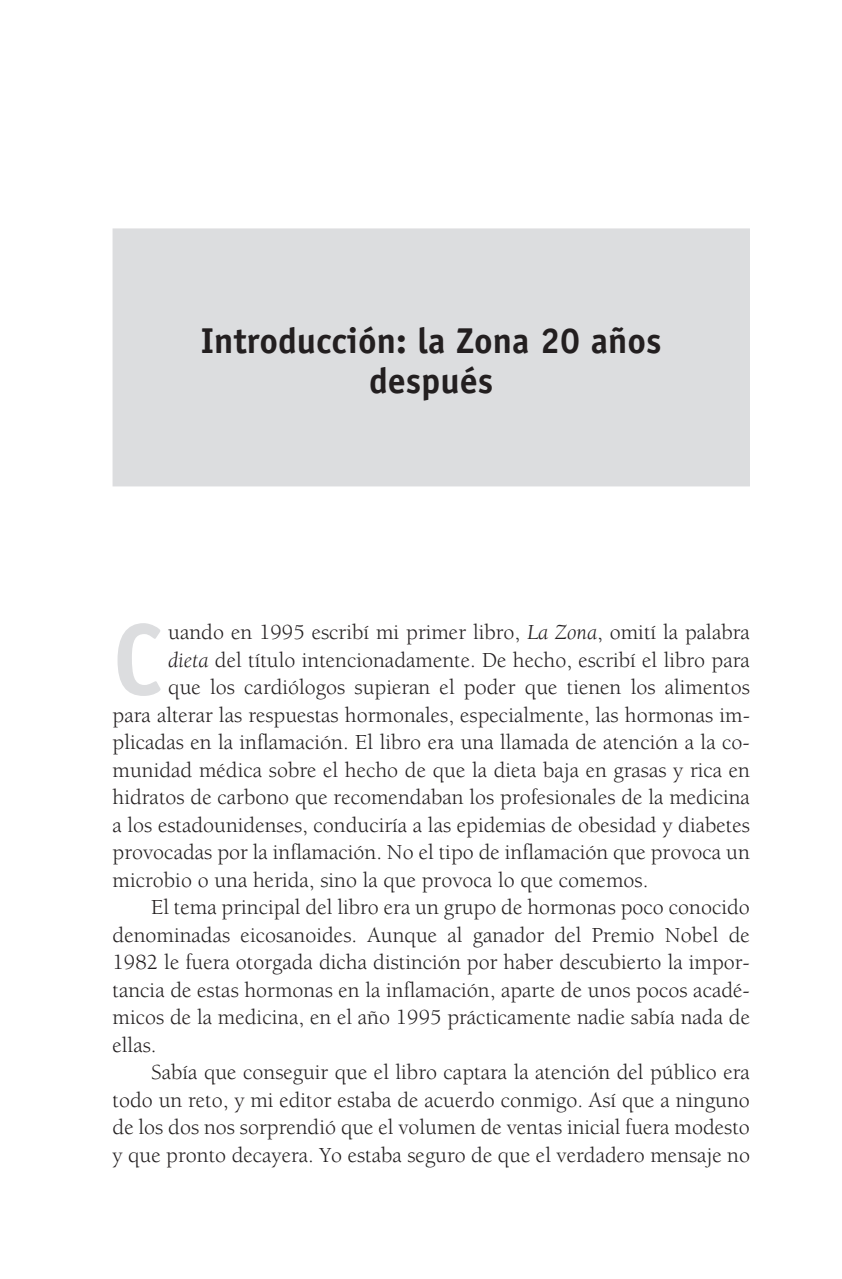
<style>
.page{position:relative;width:842px;height:1279px;background:#fff}
.page>*{position:absolute;margin:0;border:0;box-sizing:border-box;transform-origin:0 0}
.t1{font:700 101.2px "Officina Sans Std";color:#dcdddf}
.t2{font:700 36px/40px "Officina Sans Std";color:#231f20;text-align:center}
.t3{font:22px "Berkeley Std";color:#231f20}
.s1{font-style:italic}
</style>
<div class="page">
<div style="left:113px;top:228px;width:637px;height:258px;background:#dcdddf"></div>
<h2 class="t2" style="left:201px;top:320px;width:462px">Introducción: la Zona 20 años después</h2>
<h1 class="t1" style="left:113px;top:597px;width:52px">C</h1>
<p class="t3" style="left:168px;top:621px;width:583px">uando en 1995 escribí mi primer libro, <span class="s1">La Zona</span>, omití la palabra</p>
<p class="t3" style="left:168px;top:648px;width:583px"><span class="s1">dieta</span> del título intencionadamente. De hecho, escribí el libro para</p>
<p class="t3" style="left:168px;top:676px;width:583px">que los cardiólogos supieran el poder que tienen los alimentos</p>
<p class="t3" style="left:113px;top:703px;width:639px">para alterar las respuestas hormonales, especialmente, las hormonas im-</p>
<p class="t3" style="left:113px;top:731px;width:639px">plicadas en la inflamación. El libro era una llamada de atención a la co-</p>
<p class="t3" style="left:113px;top:758px;width:639px">munidad médica sobre el hecho de que la dieta baja en grasas y rica en</p>
<p class="t3" style="left:113px;top:786px;width:639px">hidratos de carbono que recomendaban los profesionales de la medicina</p>
<p class="t3" style="left:113px;top:813px;width:639px">a los estadounidenses, conduciría a las epidemias de obesidad y diabetes</p>
<p class="t3" style="left:113px;top:841px;width:639px">provocadas por la inflamación. No el tipo de inflamación que provoca un</p>
<p class="t3" style="left:113px;top:868px;width:537px">microbio o una herida, sino la que provoca lo que comemos.</p>
<p class="t3" style="left:151px;top:896px;width:600px">El tema principal del libro era un grupo de hormonas poco conocido</p>
<p class="t3" style="left:113px;top:923px;width:639px">denominadas eicosanoides. Aunque al ganador del Premio Nobel de</p>
<p class="t3" style="left:113px;top:951px;width:639px">1982 le fuera otorgada dicha distinción por haber descubierto la impor-</p>
<p class="t3" style="left:113px;top:978px;width:639px">tancia de estas hormonas en la inflamación, aparte de unos pocos acadé-</p>
<p class="t3" style="left:113px;top:1006px;width:639px">micos de la medicina, en el año 1995 prácticamente nadie sabía nada de</p>
<p class="t3" style="left:113px;top:1033px;width:45px">ellas.</p>
<p class="t3" style="left:151px;top:1061px;width:600px">Sabía que conseguir que el libro captara la atención del público era</p>
<p class="t3" style="left:113px;top:1088px;width:639px">todo un reto, y mi editor estaba de acuerdo conmigo. Así que a ninguno</p>
<p class="t3" style="left:113px;top:1116px;width:639px">de los dos nos sorprendió que el volumen de ventas inicial fuera modesto</p>
<p class="t3" style="left:113px;top:1143px;width:639px">y que pronto decayera. Yo estaba seguro de que el verdadero mensaje no</p>
</div>
